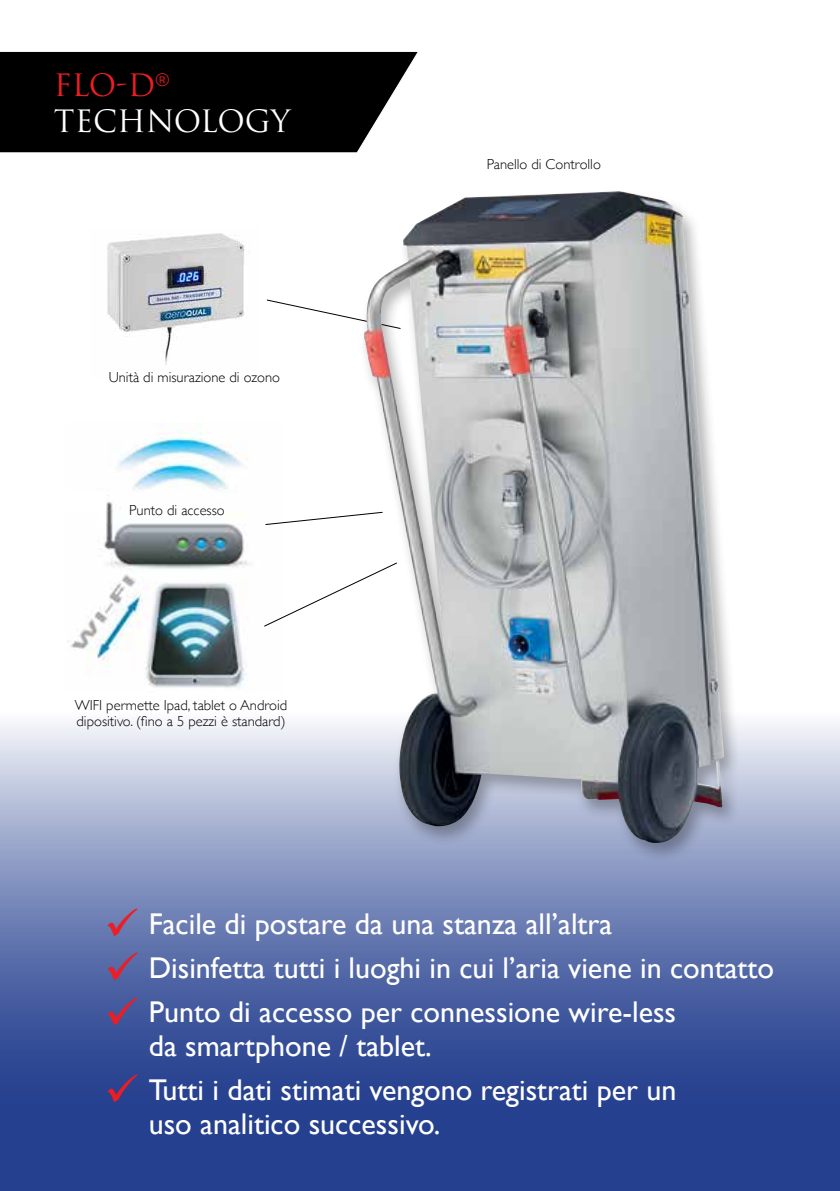
<style>
.page{position:relative;width:840px;height:1191px;background:#fff}
.page>*{position:absolute;margin:0;border:0;box-sizing:border-box;transform-origin:0 0}
.t1{font:44px/44.6px "Wingdings";color:#ed1d24;text-align:justify}
.t2{font:30px/44px "Gill Sans";color:#fff}
.t3{font:30px/35.8px "Trajan Pro";color:#fff}
.t4{font:300 14.6px/16.2px "Gill Sans";color:#000}
.s1{color:#ed1d24}
</style>
<div class="page">
<svg style="left:0;top:723px;width:839px;height:468px;background:#5c70ab"></svg>
<svg style="left:0;top:51px;width:418px;height:102px;background:#161616"></svg>
<img style="left:71px;top:423px;width:178px;height:265px">
<div style="left:58px;top:491px;width:47px;height:21px;background:#fff"></div>
<img style="left:107px;top:233px;width:138px;height:132px">
<svg style="left:265px;top:514px;width:92px;height:11px"></svg>
<svg style="left:266px;top:299px;width:91px;height:21px"></svg>
<svg style="left:264px;top:581px;width:93px;height:46px"></svg>
<div style="left:357px;top:187px;width:383px;height:676px;background:#000;opacity:.3"></div>
<img style="left:363px;top:191px;width:360px;height:652px">
<svg style="left:107px;top:1073px;width:30px;height:29px"></svg>
<p class="t3" style="left:54px;top:67px;width:117px"><span class="s1">FLO-D</span><sup>®<br></sup>TECHNOLOG</p>
<p class="t3" style="left:270px;top:103px;width:21px">Y</p>
<p class="t4" style="left:109px;top:368px;width:173px">Unità di misurazione di ozono</p>
<p class="t4" style="left:129px;top:501px;width:97px">Punto di accesso</p>
<p class="t4" style="left:75px;top:696px;width:214px">WIFI permette Ipad, tablet o Android dipositivo. (fino a 5 pezzi è standard)</p>
<p class="t4" style="left:486px;top:155px;width:116px">Panello di Controllo</p>
<h1 class="t1" style="left:104px;top:904px;width:36px">✓ ✓ ✓</h1>
<p class="t2" style="left:149px;top:901px;width:626px">Facile di postare da una stanza all’altra<br>Disinfetta tutti i luoghi in cui l’aria viene in contatto<br>Punto di accesso per connessione wire-less</p>
<p class="t2" style="left:149px;top:1023px;width:529px">da smartphone / tablet.<br>Tutti i dati stimati vengono registrati per un</p>
<p class="t2" style="left:149px;top:1101px;width:293px">uso analitico successivo.</p>
</div>
